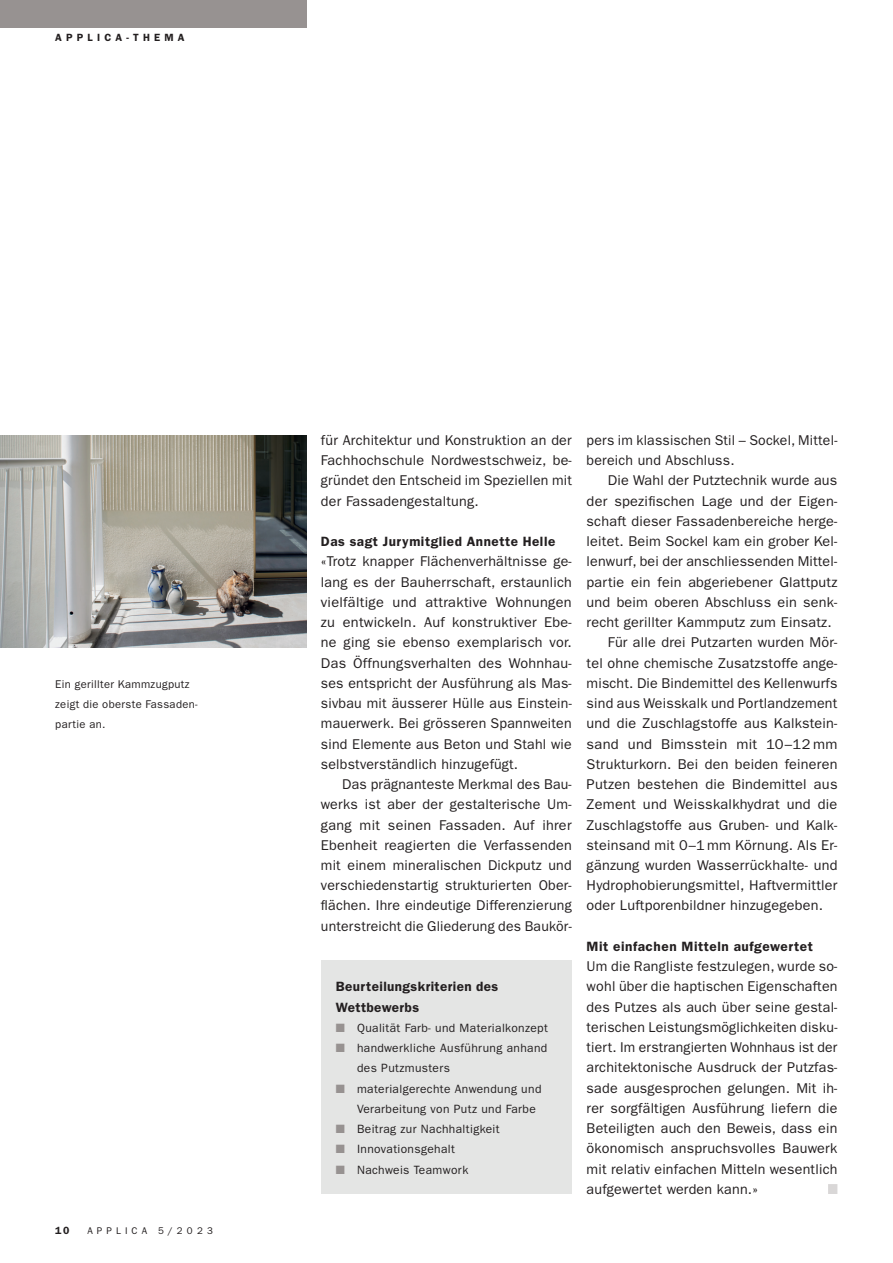
<style>
.page{position:relative;width:893px;height:1263px;background:#fff}
.page>*{position:absolute;margin:0;border:0;box-sizing:border-box;transform-origin:0 0}
.t1{font:14.25px/20.2px "ITC Franklin Gothic Std";letter-spacing:.015em;color:#231f20;text-align:justify}
.t2{font:600 13.5px/20.2px "ITC Franklin Gothic Std";letter-spacing:.04em;color:#231f20}
.t3{font:12px/20.2px "ITC Franklin Gothic Std";letter-spacing:.03em;color:#231f20}
.t4{font:11.25px/20.2px "ITC Franklin Gothic Std";letter-spacing:.03em;color:#231f20}
.t5{font:600 10.5px "ITC Franklin Gothic Std";letter-spacing:.4em;color:#231f20}
.t6{font:9.75px "ITC Franklin Gothic Std";letter-spacing:.42em;color:#231f20}
.s1{color:#979291}
</style>
<div class="page">
<div style="left:0;top:0;width:306px;height:28px;background:#979291"></div>
<div style="left:828px;top:1184px;width:9px;height:10px;background:#d9d7d7"></div>
<div style="left:321px;top:961px;width:251px;height:233px;background:#e4e5e4"></div>
<img style="left:0;top:436px;width:306px;height:211px">
<p class="t5" style="left:55px;top:34px;width:131px">APPLICA-THEMA</p>
<p class="t4" style="left:55px;top:675px;width:144px">Ein gerillter Kammzugputz zeigt die oberste Fassaden&shy;partie an.</p>
<p class="t5" style="left:55px;top:1227px;width:16px">10</p>
<p class="t6" style="left:87px;top:1227px;width:127px">APPLICA 5/2023</p>
<p class="t1" style="left:321px;top:431px;width:252px">für Architektur und Konstruktion an der Fachhochschule Nordwestschweiz, be&shy;gründet den Entscheid im Speziellen mit der Fassadengestaltung.</p>
<p class="t2" style="left:321px;top:532px;width:236px">Das sagt Jurymitglied Annette Helle</p>
<p class="t1" style="left:321px;top:552px;width:252px">«Trotz knapper Flächenverhältnisse ge&shy;lang es der Bauherrschaft, erstaunlich vielfältige und attraktive Wohnungen zu entwickeln. Auf konstruktiver Ebe&shy;ne ging sie ebenso exemplarisch vor.<br>Das Öffnungsverhalten des Wohnhau&shy;ses entspricht der Ausführung als Mas&shy;sivbau mit äusserer Hülle aus Einstein&shy;mauerwerk. Bei grösseren Spannweiten sind Elemente aus Beton und Stahl wie selbstverständlich hinzugefügt.</p>
<p class="t1" style="left:321px;top:775px;width:252px;text-indent:21px">Das prägnanteste Merkmal des Bau&shy;werks ist aber der gestalterische Um&shy;gang mit seinen Fassaden. Auf ihrer Ebenheit reagierten die Verfassenden mit einem mineralischen Dickputz und verschiedenstartig strukturierten Ober&shy;flächen. Ihre eindeutige Differenzierung unterstreicht die Gliederung des Baukör-</p>
<p class="t2" style="left:336px;top:978px;width:164px">Beurteilungskriterien des<br>Wettbewerbs</p>
<p class="t3" style="left:336px;top:1019px;width:214px"><span class="s1">■</span> Qualität Farb- und Materialkonzept</p>
<p class="t3" style="left:357px;top:1039px;width:192px;text-indent:-21px"><span class="s1">■</span> handwerkliche Ausführung anhand des Putzmusters</p>
<p class="t3" style="left:357px;top:1079px;width:186px;text-indent:-21px"><span class="s1">■</span> materialgerechte Anwendung und<br>Verarbeitung von Putz und Farbe</p>
<p class="t3" style="left:336px;top:1120px;width:165px"><span class="s1">■</span> Beitrag zur Nachhaltigkeit</p>
<p class="t3" style="left:336px;top:1140px;width:121px"><span class="s1">■</span> Innovationsgehalt</p>
<p class="t3" style="left:336px;top:1160px;width:134px"><span class="s1">■</span> Nachweis Teamwork</p>
<p class="t1" style="left:587px;top:431px;width:252px">pers im klassischen Stil – Sockel, Mittel&shy;bereich und Abschluss.</p>
<p class="t1" style="left:608px;top:471px;width:231px">Die Wahl der Putztechnik wurde aus</p>
<p class="t1" style="left:587px;top:492px;width:252px">der spezifischen Lage und der Eigen-</p>
<p class="t1" style="left:587px;top:512px;width:252px">schaft dieser Fassadenbereiche herge-</p>
<p class="t1" style="left:587px;top:532px;width:252px">leitet. Beim Sockel kam ein grober Kel-</p>
<p class="t1" style="left:587px;top:552px;width:252px">lenwurf, bei der anschliessenden Mittel-</p>
<p class="t1" style="left:587px;top:573px;width:252px">partie ein fein abgeriebener Glattputz</p>
<p class="t1" style="left:587px;top:593px;width:252px">und beim oberen Abschluss ein senk-</p>
<p class="t1" style="left:587px;top:613px;width:247px">recht gerillter Kammputz zum Einsatz.</p>
<p class="t1" style="left:608px;top:633px;width:231px">Für alle drei Putzarten wurden Mör-</p>
<p class="t1" style="left:587px;top:654px;width:252px">tel ohne chemische Zusatzstoffe ange-</p>
<p class="t1" style="left:587px;top:674px;width:252px">mischt. Die Bindemittel des Kellenwurfs</p>
<p class="t1" style="left:587px;top:694px;width:252px">sind aus Weisskalk und Portlandzement</p>
<p class="t1" style="left:587px;top:714px;width:252px">und die Zuschlagstoffe aus Kalkstein-</p>
<p class="t1" style="left:587px;top:735px;width:252px">sand und Bimsstein mit 10–12 mm</p>
<p class="t1" style="left:587px;top:755px;width:252px">Strukturkorn. Bei den beiden feineren</p>
<p class="t1" style="left:587px;top:775px;width:252px">Putzen bestehen die Bindemittel aus</p>
<p class="t1" style="left:587px;top:795px;width:252px">Zement und Weisskalk hydrat und die</p>
<p class="t1" style="left:587px;top:816px;width:252px">Zuschlagstoffe aus Gruben- und Kalk-</p>
<p class="t1" style="left:587px;top:836px;width:252px">steinsand mit 0–1 mm Körnung. Als Er-</p>
<p class="t1" style="left:587px;top:856px;width:252px">gänzung wurden Wasserrückhalte- und</p>
<p class="t1" style="left:587px;top:876px;width:252px">Hydrophobierungsmittel, Haftvermittler</p>
<p class="t1" style="left:587px;top:897px;width:238px">oder Luftporenbildner hinzugegeben.</p>
<p class="t2" style="left:587px;top:937px;width:228px">Mit einfachen Mitteln aufgewertet</p>
<p class="t1" style="left:587px;top:957px;width:252px">Um die Rangliste festzulegen, wurde so&shy;wohl über die haptischen Eigenschaften des Putzes als auch über seine gestal&shy;terischen Leistungsmöglichkeiten disku&shy;tiert. Im erstrangierten Wohnhaus ist der architektonische Ausdruck der Putzfas&shy;sade ausgesprochen gelungen. Mit ih&shy;rer sorgfältigen Ausführung liefern die Beteiligten auch den Beweis, dass ein ökonomisch anspruchsvolles Bauwerk mit relativ einfachen Mitteln wesentlich aufgewertet werden kann.»</p>
</div>
